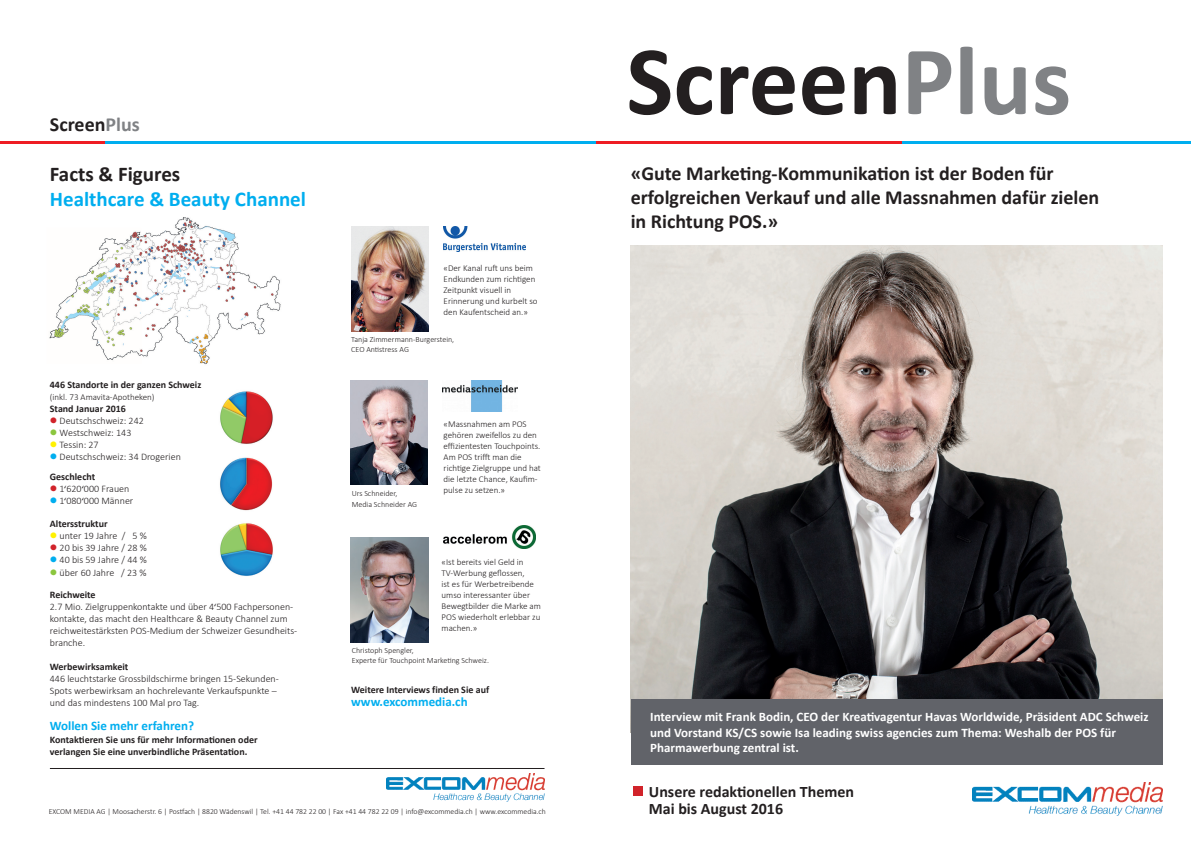
<style>
.page{position:relative;width:1191px;height:842px;background:#fff}
.page>*{position:absolute;margin:0;border:0;box-sizing:border-box;transform-origin:0 0}
.t1{font:700 99px "Calibri";color:#231f20}
.t2{font:700 21px "Calibri";color:#00aeef}
.t3{font:700 21px "Calibri";color:#231f20}
.t4{font:700 20px/24px "Calibri";color:#231f20}
.t5{font:700 16px "Calibri";color:#231f20}
.t6{font:700 13px/15.6px "Calibri";color:#fff}
.t7{font:700 13px "Calibri";color:#00aeef}
.t8{font:300 10px/12px "Calibri";color:#231f20}
.t9{font:700 10px/12px "Calibri";color:#231f20}
.t10{font:300 9px/11px "Calibri";color:#231f20}
.t11{font:300 8px/10px "Calibri";color:#231f20}
.t12{font:300 7.7px "Calibri";color:#231f20}
.s1{color:#808285}
.s2{color:#d1232a}
.s3{color:#8bc63e}
.s4{color:#fff101}
.s5{color:#00aeef}
.s6{font-weight:700}
.s7{font-family:"Book Antiqua";font-weight:400}
</style>
<div class="page">
<hr style="left:595px;top:141px;width:307px;height:3px;background:#ee1d23">
<hr style="left:902px;top:141px;width:289px;height:3px;background:#00aeef">
<img style="left:972px;top:782px;width:190px;height:34px">
<img style="left:220px;top:457px;width:53px;height:54px">
<img style="left:220px;top:523px;width:53px;height:53px">
<img style="left:220px;top:391px;width:53px;height:53px">
<hr style="left:0;top:141px;width:106px;height:3px;background:#ee1d23">
<hr style="left:105px;top:141px;width:490px;height:3px;background:#00aeef">
<img style="left:630px;top:245px;width:532px;height:454px">
<div style="left:633px;top:786px;width:10px;height:10px;background:#d1232a"></div>
<img style="left:386px;top:773px;width:158px;height:28px">
<div style="left:630px;top:699px;width:532px;height:66px;background:#616369"></div>
<img style="left:49px;top:217px;width:232px;height:148px">
<div style="left:231px;top:347px;width:34px;height:30px;background:#fff"></div>
<img style="left:351px;top:226px;width:77px;height:105px">
<img style="left:350px;top:380px;width:78px;height:105px">
<img style="left:351px;top:537px;width:77px;height:105px">
<img style="left:443px;top:226px;width:82px;height:26px">
<img style="left:443px;top:525px;width:92px;height:24px">
<hr style="left:50px;top:768px;width:494px;height:1px;background:#231f20">
<img style="left:443px;top:381px;width:75px;height:30px">
<h3 class="t4" style="left:50px;top:112px;width:91px">Screen<span class="s1">Plus</span></h3>
<h2 class="t3" style="left:50px;top:159px;width:132px">Facts &amp; Figures</h2>
<h2 class="t2" style="left:50px;top:184px;width:258px">Healthcare &amp; Beauty Channel</h2>
<p class="t9" style="left:50px;top:378px;width:153px">446 Standorte in der ganzen Schweiz</p>
<p class="t10" style="left:50px;top:391px;width:106px">(inkl. 73 Amavita-Apotheken)</p>
<p class="t9" style="left:50px;top:402px;width:78px">Stand Januar 2016</p>
<p class="t8" style="left:50px;top:414px;width:95px"><span class="s2">●</span> Deutschschweiz: 242</p>
<p class="t8" style="left:50px;top:426px;width:83px"><span class="s3">●</span> Westschweiz: 143</p>
<p class="t8" style="left:50px;top:438px;width:50px"><span class="s4">●</span> Tessin: 27</p>
<p class="t8" style="left:50px;top:446px;width:132px;line-height:20.9px"><span class="s5">●</span> Deutschschweiz: 34 Drogerien<br><span class="s6">Geschlecht</span></p>
<p class="t8" style="left:50px;top:483px;width:81px"><span class="s2">●</span> 1<span class="s7">‘</span>620<span class="s7">‘</span>000 Frauen</p>
<p class="t8" style="left:50px;top:495px;width:85px"><span class="s5">●</span> 1<span class="s7">‘</span>080<span class="s7">‘</span>000 Männer</p>
<p class="t9" style="left:50px;top:518px;width:59px">Altersstruktur</p>
<p class="t8" style="left:50px;top:530px;width:98px"><span class="s4">●</span> unter 19 Jahre / 5 %</p>
<p class="t8" style="left:50px;top:542px;width:98px"><span class="s2">●</span> 20 bis 39 Jahre / 28 %</p>
<p class="t8" style="left:50px;top:554px;width:98px"><span class="s5">●</span> 40 bis 59 Jahre / 44 %</p>
<p class="t8" style="left:50px;top:567px;width:98px"><span class="s3">●</span> über 60 Jahre / 23 %</p>
<p class="t8" style="left:50px;top:589px;width:249px"><span class="s6">Reichweite<br></span>2.7 Mio. Zielgruppenkontakte und über 4<span class="s7">‘</span>500 Fachpersonen&shy;kontakte, das macht den Healthcare &amp; Beauty Channel zum reichweitestärksten POS-Medium der Schweizer Gesundheits&shy;branche.</p>
<p class="t9" style="left:50px;top:661px;width:80px">Werbewirksamkeit</p>
<p class="t8" style="left:50px;top:673px;width:230px">446 leuchtstarke Grossbildschirme bringen 15-Sekunden-<br>Spots werbewirksam an hochrelevante Verkaufspunkte – und das mindestens 100 Mal pro Tag.</p>
<h3 class="t7" style="left:50px;top:717px;width:146px">Wollen Sie mehr erfahren?</h3>
<p class="t9" style="left:50px;top:734px;width:209px">Kontaktieren Sie uns für mehr Informationen oder verlangen Sie eine unverbindliche Präsentation.</p>
<p class="t10" style="left:443px;top:262px;width:95px">«Der Kanal ruft uns beim<br>Endkunden zum richtigen<br>Zeitpunkt visuell in<br>Erinnerung und kurbelt so den Kaufentscheid an.»</p>
<p class="t11" style="left:351px;top:334px;width:104px">Tanja Zimmermann-Burgerstein,<br>CEO Antistress AG</p>
<p class="t11" style="left:352px;top:488px;width:67px;line-height:11px">Urs Schneider,<br>Media Schneider AG</p>
<p class="t10" style="left:443px;top:418px;width:99px">«Massnahmen am POS gehören zweifellos zu den effizientesten Touchpoints.<br>Am POS trifft man die richtige Zielgruppe und hat die letzte Chance, Kaufim&shy;pulse zu setzen.»</p>
<p class="t10" style="left:441px;top:556px;width:101px">«Ist bereits viel Geld in<br>TV-Werbung geflossen,<br>ist es für Werbetreibende umso interessanter über<br>Bewegtbilder die Marke am<br>POS wiederholt erlebbar zu machen.»</p>
<p class="t11" style="left:352px;top:645px;width:139px">Christoph Spengler,<br>Experte für Touchpoint Marketing Schweiz.</p>
<p class="t9" style="left:351px;top:684px;width:140px">Weitere Interviews finden Sie auf</p>
<h3 class="t7" style="left:351px;top:693px;width:118px">www.excommedia.ch</h3>
<h1 class="t1" style="left:626px;top:11px;width:446px">Screen<span class="s1">Plus</span></h1>
<h3 class="t4" style="left:630px;top:161px;width:470px">«Gute Marketing-Kommunikation ist der Boden für erfolgreichen Verkauf und alle Massnahmen dafür zielen in Richtung POS.»</h3>
<h3 class="t6" style="left:650px;top:709px;width:500px">Interview mit Frank Bodin, CEO der Kreativagentur Havas Worldwide, Präsident ADC Schweiz und Vorstand KS/CS sowie Isa leading swiss agencies zum Thema: Weshalb der POS für<br>Pharmawerbung zentral ist.</h3>
<h3 class="t5" style="left:649px;top:780px;width:207px">Unsere redaktionellen Themen</h3>
<p class="t12" style="left:49px;top:806px;width:498px">EXCOM MEDIA AG | Moosacherstr. 6 | Postfach | 8820 Wädenswil | Tel. +41 44 782 22 00 | Fax +41 44 782 22 09 | info@excommedia.ch | www.excommedia.ch</p>
<h3 class="t5" style="left:649px;top:797px;width:136px">Mai bis August 2016</h3>
</div>
